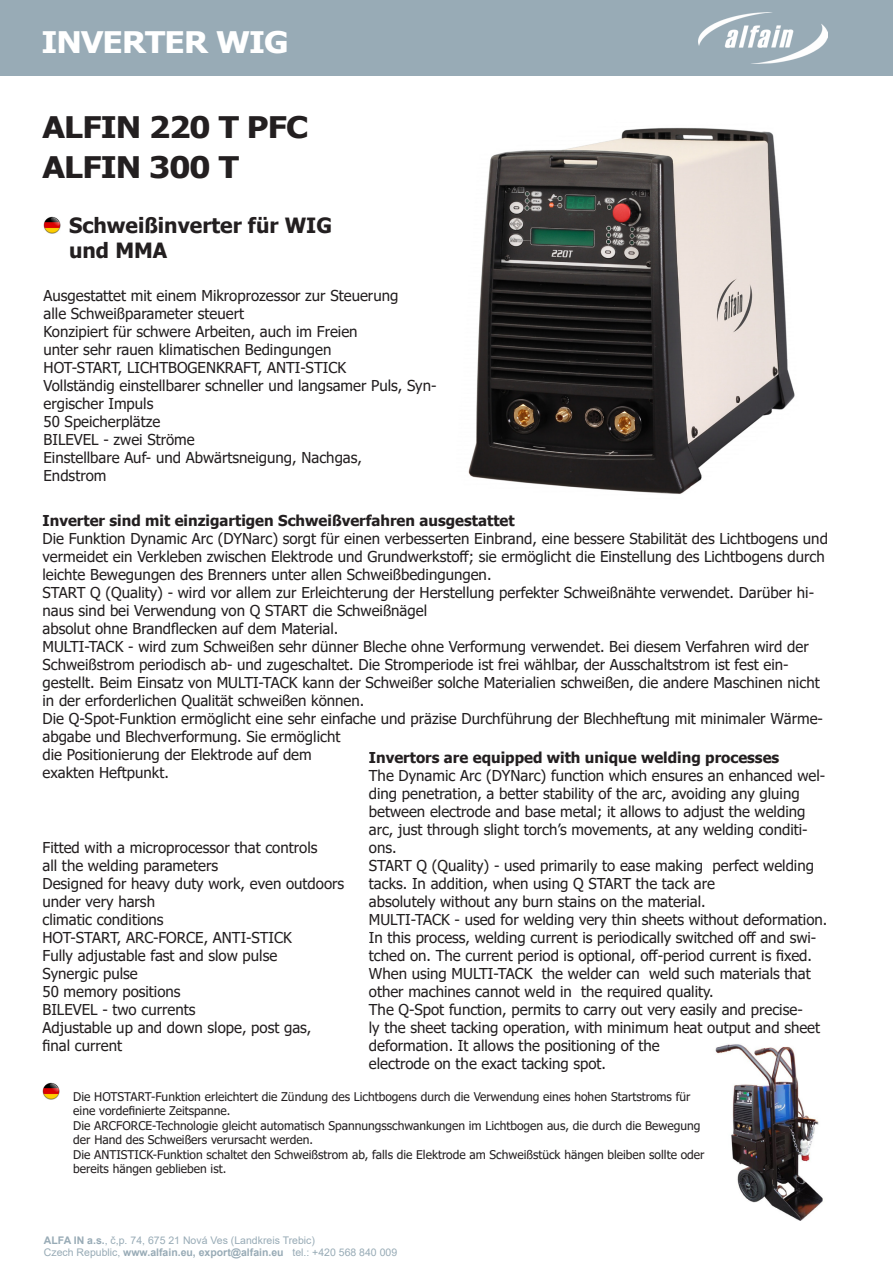
<style>
.page{position:relative;width:893px;height:1263px;background:#fff}
.page>*{position:absolute;margin:0;border:0;box-sizing:border-box;transform-origin:0 0}
.Nadpis_stroje{font:700 29.7px "Tahoma";letter-spacing:-.025em;color:#231f20;scale:1.11 1}
.Zahlavi{font:700 29.7px "Tahoma";letter-spacing:-.025em;color:#fff;scale:1.11 1}
.Napis_stroje_malý{font:700 21px "Tahoma";color:#231f20}
.Napis_stroje_malý-2{font:15px/18px "Tahoma";color:#231f20}
.t1{font:700 15px "Tahoma";color:#231f20}
.t2{font:12px/14.4px "Tahoma";color:#231f20}
.t3{font:10.5px/12.6px "Arial";color:#98abb6}
.s1{font-weight:700}
</style>
<div class="page">
<img style="left:715px;top:1044px;width:108px;height:176px">
<div style="left:0;top:0;width:893px;height:75px;background:#98abb6"></div>
<img style="left:698px;top:13px;width:129px;height:51px">
<img style="left:468px;top:127px;width:327px;height:367px">
<img style="left:44px;top:216px;width:17px;height:17px">
<img style="left:43px;top:1083px;width:17px;height:17px">
<p class="Zahlavi" style="left:41px;top:21px;width:224px">INVERTER WIG</p>
<p class="Nadpis_stroje" style="left:43px;top:107px;width:241px">ALFIN 220 T PFC</p>
<p class="Nadpis_stroje" style="left:43px;top:146px;width:178px">ALFIN 300 T</p>
<p class="Napis_stroje_malý" style="left:69px;top:210px;width:264px">Schweißinverter für WIG</p>
<p class="Napis_stroje_malý" style="left:69px;top:235px;width:100px">und MMA</p>
<p class="Napis_stroje_malý-2" style="left:44px;top:287px;width:356px">Ausgestattet mit einem Mikroprozessor zur Steuerung</p>
<p class="Napis_stroje_malý-2" style="left:44px;top:305px;width:202px">alle Schweißparameter steuert</p>
<p class="Napis_stroje_malý-2" style="left:44px;top:323px;width:316px">Konzipiert für schwere Arbeiten, auch im Freien</p>
<p class="Napis_stroje_malý-2" style="left:44px;top:341px;width:289px">unter sehr rauen klimatischen Bedingungen</p>
<p class="Napis_stroje_malý-2" style="left:44px;top:359px;width:304px">HOT-START, LICHTBOGENKRAFT, ANTI-STICK</p>
<p class="Napis_stroje_malý-2" style="left:44px;top:377px;width:394px">Vollständig einstellbarer schneller und langsamer Puls, Syn&shy;ergischer Impuls</p>
<p class="Napis_stroje_malý-2" style="left:44px;top:413px;width:118px">50 Speicherplätze</p>
<p class="Napis_stroje_malý-2" style="left:44px;top:431px;width:153px">BILEVEL - zwei Ströme</p>
<p class="Napis_stroje_malý-2" style="left:44px;top:449px;width:320px">Einstellbare Auf- und Abwärtsneigung, Nachgas,</p>
<p class="Napis_stroje_malý-2" style="left:44px;top:467px;width:64px">Endstrom</p>
<p class="t1" style="left:43px;top:510px;width:474px">Inverter sind mit einzigartigen Schweißverfahren ausgestattet</p>
<p class="Napis_stroje_malý-2" style="left:43px;top:530px;width:787px">Die Funktion Dynamic Arc (DYNarc) sorgt für einen verbesserten Einbrand, eine bessere Stabilität des Lichtbogens und vermeidet ein Verkleben zwischen Elektrode und Grundwerkstoff; sie ermöglicht die Einstellung des Lichtbogens durch leichte Bewegungen des Brenners unter allen Schweißbedingungen.<br>START Q (Quality) - wird vor allem zur Erleichterung der Herstellung perfekter Schweißnähte verwendet. Darüber hi&shy;naus sind bei Verwendung von Q START die Schweißnägel<br>absolut ohne Brandflecken auf dem Material.<br>MULTI-TACK - wird zum Schweißen sehr dünner Bleche ohne Verformung verwendet. Bei diesem Verfahren wird der Schweißstrom periodisch ab- und zugeschaltet. Die Stromperiode ist frei wählbar, der Ausschaltstrom ist fest ein&shy;gestellt. Beim Einsatz von MULTI-TACK kann der Schweißer solche Materialien schweißen, die andere Maschinen nicht in der erforderlichen Qualität schweißen können.<br>Die Q-Spot-Funktion ermöglicht eine sehr einfache und präzise Durchführung der Blechheftung mit minimaler Wärme&shy;abgabe und Blechverformung. Sie ermöglicht</p>
<p class="Napis_stroje_malý-2" style="left:43px;top:746px;width:271px">die Positionierung der Elektrode auf dem</p>
<p class="Napis_stroje_malý-2" style="left:43px;top:764px;width:128px">exakten Heftpunkt.</p>
<p class="t1" style="left:369px;top:747px;width:412px">Invertors are equipped with unique welding processes</p>
<p class="Napis_stroje_malý-2" style="left:369px;top:768px;width:458px">The Dynamic Arc (DYNarc) function which ensures an enhanced wel&shy;ding penetration, a better stability of the arc, avoiding any gluing between electrode and base metal; it allows to adjust the welding arc, just through slight torch’s movements, at any welding conditi&shy;ons.</p>
<p class="Napis_stroje_malý-2" style="left:369px;top:858px;width:447px">START Q (Quality) - used primarily to ease making perfect welding tacks. In addition, when using Q START the tack are<br>absolutely without any burn stains on the material.</p>
<p class="Napis_stroje_malý-2" style="left:369px;top:912px;width:460px">MULTI-TACK - used for welding very thin sheets without deformation.<br>In this process, welding current is periodically switched off and swi&shy;tched on. The current period is optional, off-period current is fixed.<br>When using MULTI-TACK the welder can weld such materials that other machines cannot weld in the required quality.</p>
<p class="Napis_stroje_malý-2" style="left:369px;top:1002px;width:453px">The Q-Spot function, permits to carry out very easily and precise-<br>ly the sheet tacking operation, with minimum heat output and sheet deformation. It allows the positioning of the</p>
<p class="Napis_stroje_malý-2" style="left:369px;top:1056px;width:239px">electrode on the exact tacking spot.</p>
<p class="t2" style="left:73px;top:1090px;width:633px">Die HOTSTART-Funktion erleichtert die Zündung des Lichtbogens durch die Verwendung eines hohen Startstroms für eine vordefinierte Zeitspanne.<br>Die ARCFORCE-Technologie gleicht automatisch Spannungsschwankungen im Lichtbogen aus, die durch die Bewegung der Hand des Schweißers verursacht werden.<br>Die ANTISTICK-Funktion schaltet den Schweißstrom ab, falls die Elektrode am Schweißstück hängen bleiben sollte oder bereits hängen geblieben ist.</p>
<p class="Napis_stroje_malý-2" style="left:43px;top:839px;width:276px">Fitted with a microprocessor that controls all the welding parameters</p>
<p class="Napis_stroje_malý-2" style="left:43px;top:875px;width:303px">Designed for heavy duty work, even outdoors under very harsh<br>climatic conditions</p>
<p class="Napis_stroje_malý-2" style="left:43px;top:929px;width:251px">HOT-START, ARC-FORCE, ANTI-STICK</p>
<p class="Napis_stroje_malý-2" style="left:43px;top:947px;width:236px">Fully adjustable fast and slow pulse</p>
<p class="Napis_stroje_malý-2" style="left:43px;top:965px;width:97px">Synergic pulse</p>
<p class="Napis_stroje_malý-2" style="left:43px;top:983px;width:140px">50 memory positions</p>
<p class="Napis_stroje_malý-2" style="left:43px;top:1001px;width:154px">BILEVEL - two currents</p>
<p class="Napis_stroje_malý-2" style="left:43px;top:1019px;width:270px">Adjustable up and down slope, post gas, final current</p>
<p class="t3" style="left:44px;top:1234px;width:355px"><span class="s1">ALFA IN a.s.</span>, č,p. 74, 675 21 Nová Ves (Landkreis Trebic)<br>Czech Republic, <span class="s1">www.alfain.eu, export@alfain.eu</span> tel.: +420 568 840 009</p>
</div>
